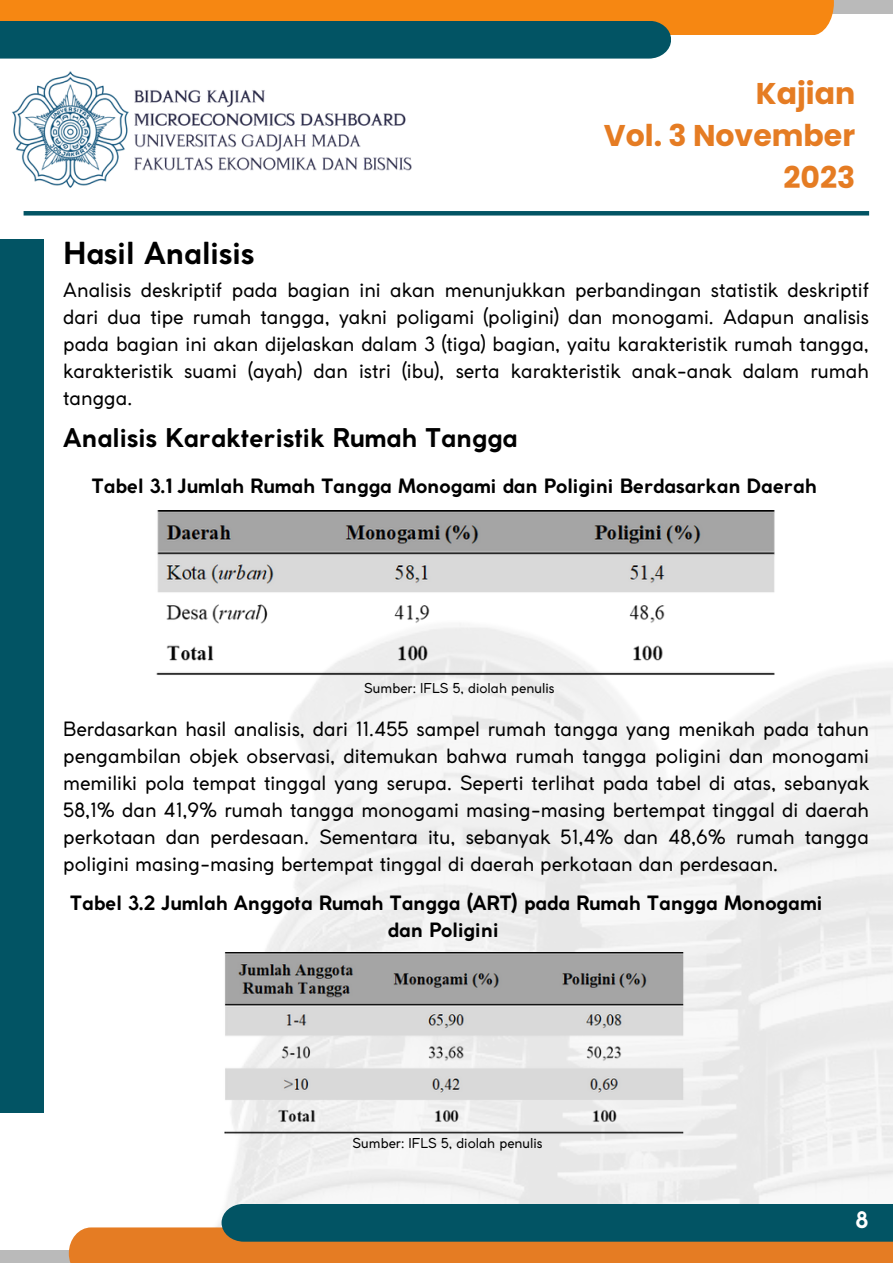
<style>
.page{position:relative;width:893px;height:1264px;background:#fff}
.page>*{position:absolute;margin:0;border:0;box-sizing:border-box;transform-origin:0 0}
.t1{font:700 30px/41.5px "Poppins";color:#e57c23;text-align:right}
.t2{font:700 30px "Coco Gothic";color:#000}
.t3{font:700 25.5px "Coco Gothic";color:#000}
.t4{font:700 22.5px "Coco Gothic";color:#fff}
.t5{font:19.5px/27px "Coco Gothic";color:#000;text-align:justify}
.t6{font:700 19.5px/27px "Coco Gothic";color:#000;text-align:center}
.t7{font:13.5px "Coco Gothic";color:#000}
</style>
<div class="page">
<div style="left:0;top:1249px;width:892px;height:13px;background:#bababa"></div>
<div style="left:0;top:0;width:892px;height:14px;background:#bababa"></div>
<div style="left:69px;top:1227px;width:823px;height:35px;background:#e57c23"></div>
<div style="left:0;top:0;width:833px;height:35px;background:#f68712"></div>
<div style="left:221px;top:1203px;width:671px;height:38px;background:#025464"></div>
<div style="left:0;top:21px;width:671px;height:38px;background:#025464"></div>
<div style="left:0;top:239px;width:44px;height:873px;background:#025464"></div>
<img style="left:11px;top:21px;width:405px;height:195px">
<hr style="left:24px;top:211px;width:845px;height:4px;background:#025464">
<img style="left:155px;top:510px;width:707px;height:189px">
<img style="left:224px;top:952px;width:519px;height:201px">
<p class="t2" style="left:63px;top:242px;width:193px">Hasil Analisis</p>
<p class="t1" style="left:755px;top:73px;width:101px">Kajian</p>
<p class="t1" style="left:603px;top:115px;width:253px">Vol. 3 November<br>2023</p>
<p class="t5" style="left:63px;top:278px;width:807px">Analisis deskriptif pada bagian ini akan menunjukkan perbandingan statistik deskriptif dari dua tipe rumah tangga, yakni poligami (poligini) dan monogami. Adapun analisis pada bagian ini akan dijelaskan dalam 3 (tiga) bagian, yaitu karakteristik rumah tangga, karakteristik suami (ayah) dan istri (ibu), serta karakteristik anak-anak dalam rumah tangga.</p>
<p class="t3" style="left:63px;top:428px;width:456px">Analisis Karakteristik Rumah Tangga</p>
<p class="t6" style="left:92px;top:474px;width:726px">Tabel 3.1 Jumlah Rumah Tangga Monogami dan Poligini Berdasarkan Daerah</p>
<p class="t7" style="left:364px;top:683px;width:192px">Sumber: IFLS 5, diolah penulis</p>
<p class="t5" style="left:63px;top:717px;width:807px">Berdasarkan hasil analisis, dari 11.455 sampel rumah tangga yang menikah pada tahun pengambilan objek observasi, ditemukan bahwa rumah tangga poligini dan monogami memiliki pola tempat tinggal yang serupa. Seperti terlihat pada tabel di atas, sebanyak 58,1% dan 41,9% rumah tangga monogami masing-masing bertempat tinggal di daerah perkotaan dan perdesaan. Sementara itu, sebanyak 51,4% dan 48,6% rumah tangga poligini masing-masing bertempat tinggal di daerah perkotaan dan perdesaan.</p>
<p class="t6" style="left:70px;top:891px;width:753px">Tabel 3.2 Jumlah Anggota Rumah Tangga (ART) pada Rumah Tangga Monogami dan Poligini</p>
<p class="t7" style="left:352px;top:1137px;width:192px">Sumber: IFLS 5, diolah penulis</p>
<p class="t4" style="left:855px;top:1211px;width:14px">8</p>
</div>
